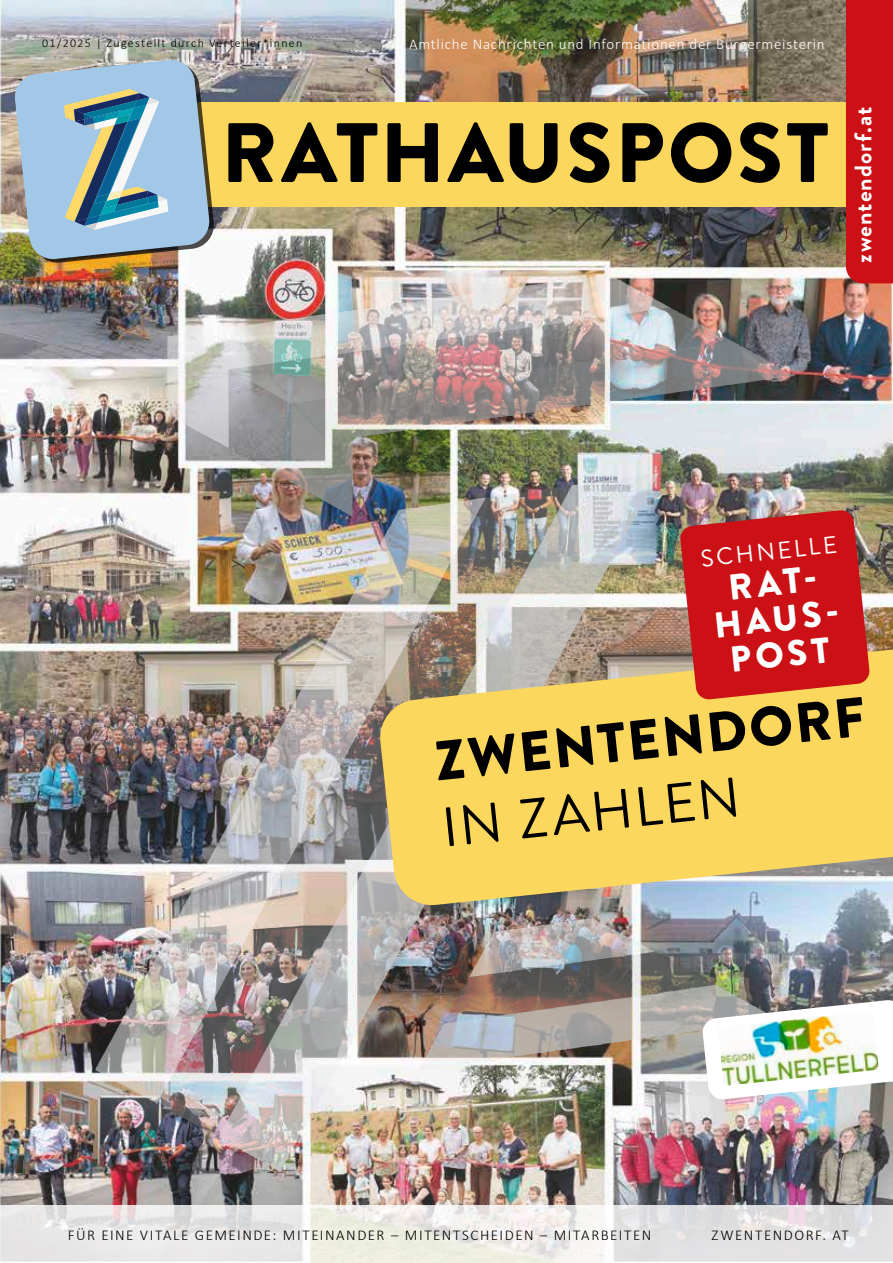
<style>
.page{position:relative;width:893px;height:1263px;background:#fff}
.page>*{position:absolute;margin:0;border:0;box-sizing:border-box;transform-origin:0 0}
.t1{font:900 84px "Brandon Grotesque";letter-spacing:.03em;color:#000}
.t2{font:900 55.5px "Brandon Grotesque";color:#000}
.t3{font:55.5px "Brandon Grotesque";color:#000}
.t4{font:900 36px/36px "Brandon Grotesque";color:#fff;text-align:center}
.t5{font:700 24px "Brandon Grotesque";letter-spacing:.045em;color:#fff}
.t6{font:24px "Brandon Grotesque";color:#fff}
.t7{font:300 15px "Calibri";letter-spacing:.095em;color:#000}
.t8{font:300 15px "Calibri";letter-spacing:.05em;color:#fff}
.t9{font:300 12px "Calibri";letter-spacing:.11em;color:#000}
</style>
<div class="page">
<img style="left:0;top:0;width:893px;height:1205px">
<img style="left:68px;top:23px;width:825px;height:1172px">
<div style="left:76px;top:102px;width:774px;height:104px;background:#fcd75d"></div>
<svg style="left:0;top:1205px;width:893px;height:58px;fill:#eae8e5"></svg>
<img style="left:14px;top:59px;width:201px;height:205px">
<img style="left:702px;top:999px;width:191px;height:101px">
<div style="left:713px;top:1006px;width:171px;height:85px;background:#fff;opacity:.75"></div>
<img style="left:718px;top:1011px;width:161px;height:75px">
<svg style="left:378px;top:633px;width:515px;height:274px;background:#e7ca6e"></svg>
<svg style="left:680px;top:510px;width:190px;height:190px;background:#c92925"></svg>
<div style="left:846px;top:0;width:47px;height:283px;background:#cb1116"></div>
<svg style="left:403px;top:1015px;width:18px;height:18px"></svg>
<p class="t9" style="left:42px;top:36px;width:262px">01/2025 | Zugestellt durch Verteiler*innen</p>
<p class="t8" style="left:409px;top:35px;width:417px">Amtliche Nachrichten und Informationen der Bürgermeisterin</p>
<h1 class="t1" style="left:221px;top:94px;width:609px">RATHAUSPOST</h1>
<h3 class="t5" style="left:846px;top:263px;width:157px;rotate:-90deg">zwentendorf.at</h3>
<h3 class="t6" style="left:699px;top:542px;width:138px;rotate:-6deg">SCHNELLE</h3>
<h3 class="t4" style="left:708px;top:572px;width:127px;rotate:-6deg">RAT-<br>HAUS-<br>POST</h3>
<h2 class="t2" style="left:431px;top:722px;width:434px;rotate:-6deg">ZWENTENDORF</h2>
<h2 class="t3" style="left:438px;top:790px;width:301px;rotate:-6deg">IN ZAHLEN</h2>
<p class="t7" style="left:68px;top:1225px;width:585px">FÜR EINE VITALE GEMEINDE: MITEINANDER – MITENTSCHEIDEN – MITARBEITEN</p>
<p class="t7" style="left:712px;top:1225px;width:139px">ZWENTENDORF. AT</p>
</div>
